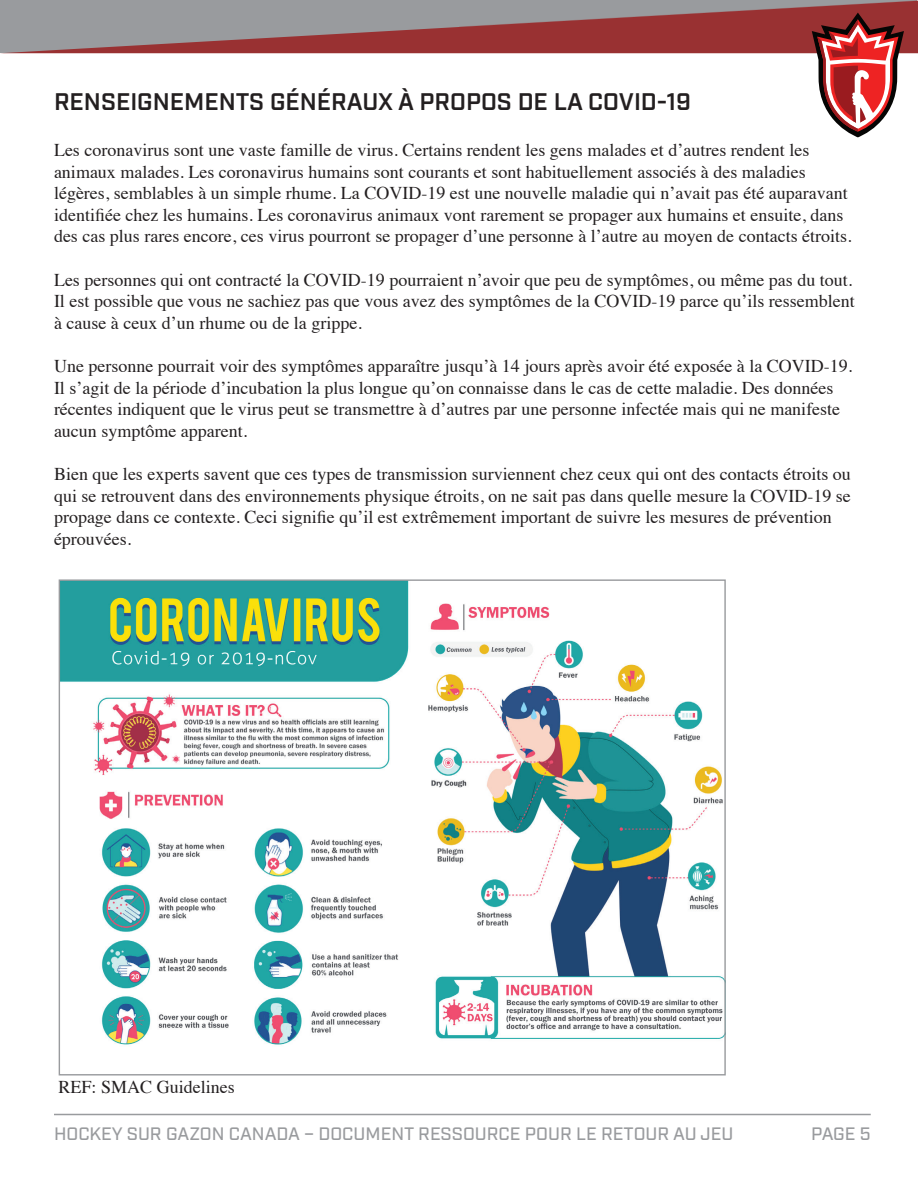
<style>
.page{position:relative;width:918px;height:1188px;background:#fff}
.page>*{position:absolute;margin:0;border:0;box-sizing:border-box;transform-origin:0 0}
.t1{font:600 24px "Industry";color:#231f20}
.t2{font:18px/21.6px "Times";color:#231f20}
.t3{font:500 18px "Industry";color:#999b9e}
</style>
<div class="page">
<svg style="left:0;top:1px;width:918px;height:52px;background:#986a6c"></svg>
<svg style="left:812px;top:13px;width:92px;height:124px"></svg>
<hr style="left:54px;top:1114px;width:817px;height:1px;background:#999b9e">
<img style="left:61px;top:581px;width:663px;height:464px">
<h1 class="t1" style="left:54px;top:87px;width:638px">RENSEIGNEMENTS GÉNÉRAUX À PROPOS DE LA COVID-19</h1>
<p class="t2" style="left:54px;top:138px;width:799px">Les coronavirus sont une vaste famille de virus. Certains rendent les gens malades et d’autres rendent les animaux malades. Les coronavirus humains sont courants et sont habituellement associés à des maladies légères, semblables à un simple rhume. La COVID-19 est une nouvelle maladie qui n’avait pas été auparavant identifiée chez les humains. Les coronavirus animaux vont rarement se propager aux humains et ensuite, dans des cas plus rares encore, ces virus pourront se propager d’une personne à l’autre au moyen de contacts étroits.</p>
<p class="t2" style="left:54px;top:267px;width:802px">Les personnes qui ont contracté la COVID-19 pourraient n’avoir que peu de symptômes, ou même pas du tout.<br>Il est possible que vous ne sachiez pas que vous avez des symptômes de la COVID-19 parce qu’ils ressemblent à cause à ceux d’un rhume ou de la grippe.</p>
<p class="t2" style="left:54px;top:354px;width:800px">Une personne pourrait voir des symptômes apparaître jusqu’à 14 jours après avoir été exposée à la COVID-19.<br>Il s’agit de la période d’incubation la plus longue qu’on connaisse dans le cas de cette maladie. Des données récentes indiquent que le virus peut se transmettre à d’autres par une personne infectée mais qui ne manifeste aucun symptôme apparent.</p>
<p class="t2" style="left:54px;top:462px;width:798px">Bien que les experts savent que ces types de transmission surviennent chez ceux qui ont des contacts étroits ou qui se retrouvent dans des environnements physique étroits, on ne sait pas dans quelle mesure la COVID-19 se propage dans ce contexte. Ceci signifie qu’il est extrêmement important de suivre les mesures de prévention éprouvées.</p>
<p class="t2" style="left:59px;top:1074px;width:178px">REF: SMAC Guidelines</p>
<p class="t3" style="left:54px;top:1123px;width:681px">HOCKEY SUR GAZON CANADA – DOCUMENT RESSOURCE POUR LE RETOUR AU JEU</p>
<p class="t3" style="left:811px;top:1123px;width:61px">PAGE 5</p>
</div>
